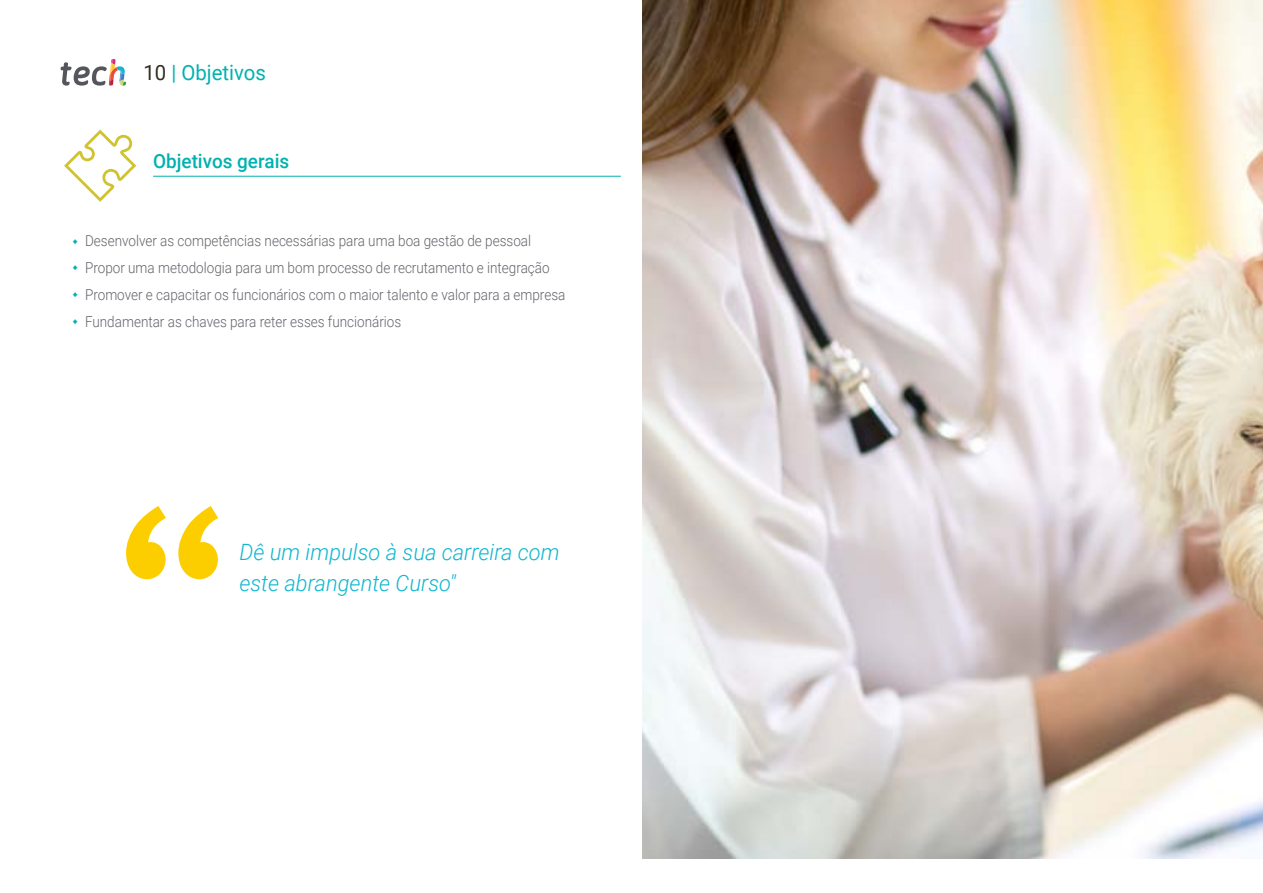
<style>
.page{position:relative;width:1263px;height:893px;background:#fff}
.page>*{position:absolute;margin:0;border:0;box-sizing:border-box;transform-origin:0 0}
.t1{font:italic 300 22.5px/31.5px "Roboto";color:#0fb6cf}
.t2{font:21px "Roboto";color:#00b2af}
.t3{font:500 19.5px "Roboto";color:#00b2af}
.t4{font:300 15px/26.7px "Roboto";color:#61646a;scale:.9 1}
.s1{color:#312e20}
</style>
<div class="page">
<hr style="left:153px;top:176px;width:468px;height:1px;background:#00b2af">
<svg style="left:64px;top:130px;width:72px;height:72px"></svg>
<svg style="left:126px;top:506px;width:92px;height:73px"></svg>
<svg style="left:61px;top:59px;width:65px;height:27px"></svg>
<img style="left:642px;top:0;width:621px;height:859px">
<h2 class="t2" style="left:144px;top:57px;width:124px"><span class="s1">10</span> | Objetivos</h2>
<h3 class="t3" style="left:153px;top:147px;width:138px">Objetivos gerais</h3>
<p class="t4" style="left:85px;top:227px;width:535px">Desenvolver as competências necessárias para uma boa gestão de pessoal Propor uma metodologia para um bom processo de recrutamento e integração Promover e capacitar os funcionários com o maior talento e valor para a empresa Fundamentar as chaves para reter esses funcionários</p>
<h1 class="t1" style="left:239px;top:535px;width:322px">Dê um impulso à sua carreira com este abrangente Curso"</h1>
</div>
